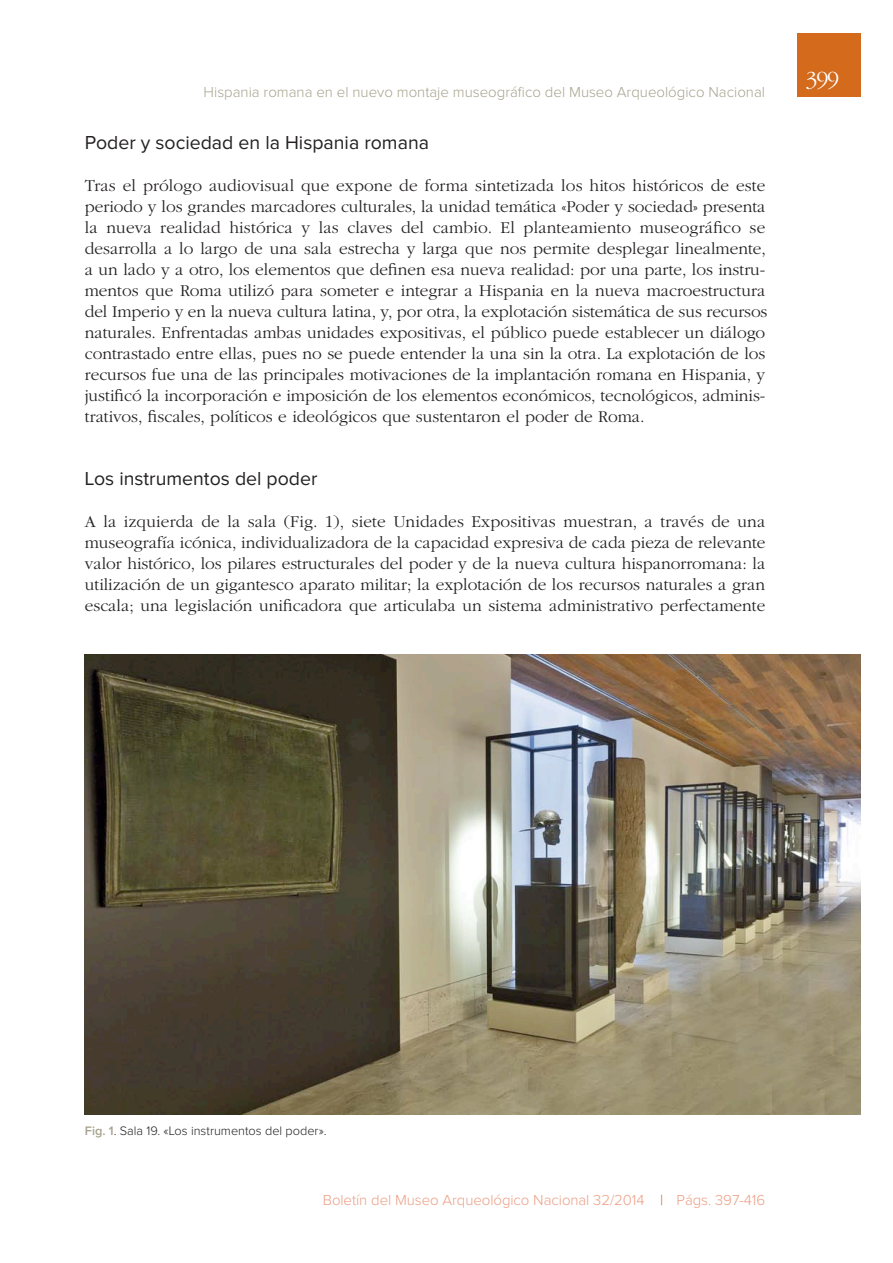
<style>
.page{position:relative;width:893px;height:1263px;background:#fff}
.page>*{position:absolute;margin:0;border:0;box-sizing:border-box;transform-origin:0 0}
.t1{font:300 24px "ITC Garamond Std";color:#fff}
.t2{font:19.5px "Proxima Nova";color:#232021}
.t3{font:300 17.25px/21px "ITC Garamond Std";color:#232021}
.t4{font:300 15px "Proxima Nova";color:#a8a38e}
.t5{font:300 15px "Proxima Nova";letter-spacing:-.005em;color:#ec9e84}
.t6{font:300 12.75px "Proxima Nova";color:#232021}
.s1{font-weight:600;color:#a8a38e}
.s2{color:#e05517}
</style>
<div class="page">
<div style="left:797px;top:33px;width:64px;height:64px;background:#d36a1c"></div>
<img style="left:85px;top:655px;width:776px;height:459px">
<p class="t4" style="left:204px;top:85px;width:563px">Hispania romana en el nuevo montaje museográfico del Museo Arqueológico Nacional</p>
<p class="t2" style="left:85px;top:134px;width:346px">Poder y sociedad en la Hispania romana</p>
<p class="t3" style="left:85px;top:177px;width:684px">Tras el prólogo audiovisual que expone de forma sintetizada los hitos históricos de este periodo y los grandes marcadores culturales, la unidad temática «Poder y sociedad» presenta la nueva realidad histórica y las claves del cambio. El planteamiento museográfico se desarrolla a lo largo de una sala estrecha y larga que nos permite desplegar linealmente, a un lado y a otro, los elementos que definen esa nueva realidad: por una parte, los instru&shy;mentos que Roma utilizó para someter e integrar a Hispania en la nueva macroestructura del Imperio y en la nueva cultura latina, y, por otra, la explotación sistemática de sus recursos naturales. Enfrentadas ambas unidades expositivas, el público puede establecer un diálogo contrastado entre ellas, pues no se puede entender la una sin la otra. La explotación de los recursos fue una de las principales motivaciones de la implantación romana en Hispania, y justificó la incorporación e imposición de los elementos económicos, tecnológicos, adminis&shy;trativos, fiscales, políticos e ideológicos que sustentaron el poder de Roma.</p>
<p class="t2" style="left:85px;top:470px;width:234px">Los instrumentos del poder</p>
<p class="t3" style="left:85px;top:513px;width:682px;text-align:justify">A la izquierda de la sala (Fig. 1), siete Unidades Expositivas muestran, a través de una museografía icónica, individualizadora de la capacidad expresiva de cada pieza de relevante valor histórico, los pilares estructurales del poder y de la nueva cultura hispanorromana: la utilización de un gigantesco aparato militar; la explotación de los recursos naturales a gran escala; una legislación unificadora que articulaba un sistema administrativo perfectamente</p>
<p class="t1" style="left:805px;top:70px;width:35px">399</p>
<p class="t6" style="left:85px;top:1125px;width:243px"><span class="s1">Fig. 1</span>. Sala 19. «Los instrumentos del poder».</p>
<p class="t5" style="left:323px;top:1193px;width:444px">Boletín del Museo Arqueológico Nacional 32/2014 <span class="s2">|</span> Págs. 397-416</p>
</div>
